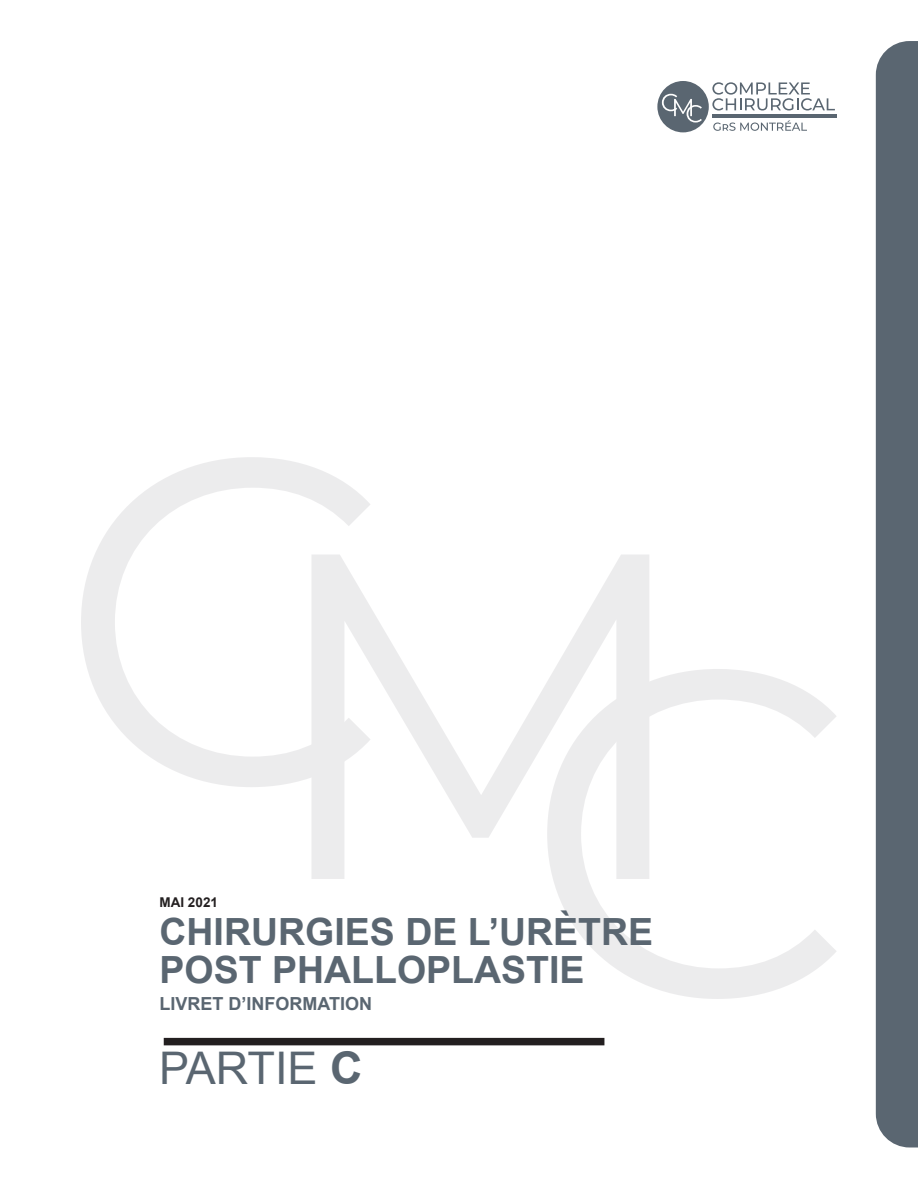
<style>
.page{position:relative;width:918px;height:1188px;background:#fff}
.page>*{position:absolute;margin:0;border:0;box-sizing:border-box;transform-origin:0 0}
.t1{font:45px "Arial";color:#5a6671}
.t2{font:700 37.5px/37.8px "Arial";color:#5a6671}
.t3{font:700 18px "Arial";color:#5a6671}
.t4{font:700 13.5px "Arial";color:#231f20}
.s1{font-weight:700}
</style>
<div class="page">
<div style="left:657px;top:81px;width:52px;height:51px;background:#5a6671;border-radius:50%"></div>
<svg style="left:662px;top:94px;width:40px;height:29px"></svg>
<svg style="left:713px;top:120px;width:94px;height:11px"></svg>
<hr style="left:712px;top:115px;width:124px;height:3px;background:#5a6671">
<svg style="left:712px;top:82px;width:123px;height:29px"></svg>
<div style="left:876px;top:41px;width:42px;height:1107px;background:#5a6671"></div>
<div style="left:164px;top:1038px;width:440px;height:7px;background:#231f20"></div>
<svg style="left:312px;top:555px;width:337px;height:324px"></svg>
<svg style="left:547px;top:669px;width:289px;height:330px"></svg>
<svg style="left:81px;top:457px;width:290px;height:330px"></svg>
<p class="t4" style="left:159px;top:894px;width:60px">MAI 2021</p>
<p class="t2" style="left:159px;top:914px;width:495px">CHIRURGIES DE L’URÈTRE<br>POST PHALLOPLASTIE</p>
<p class="t3" style="left:159px;top:992px;width:214px">LIVRET D’INFORMATION</p>
<p class="t1" style="left:159px;top:1039px;width:205px">PARTIE <span class="s1">C</span></p>
</div>
